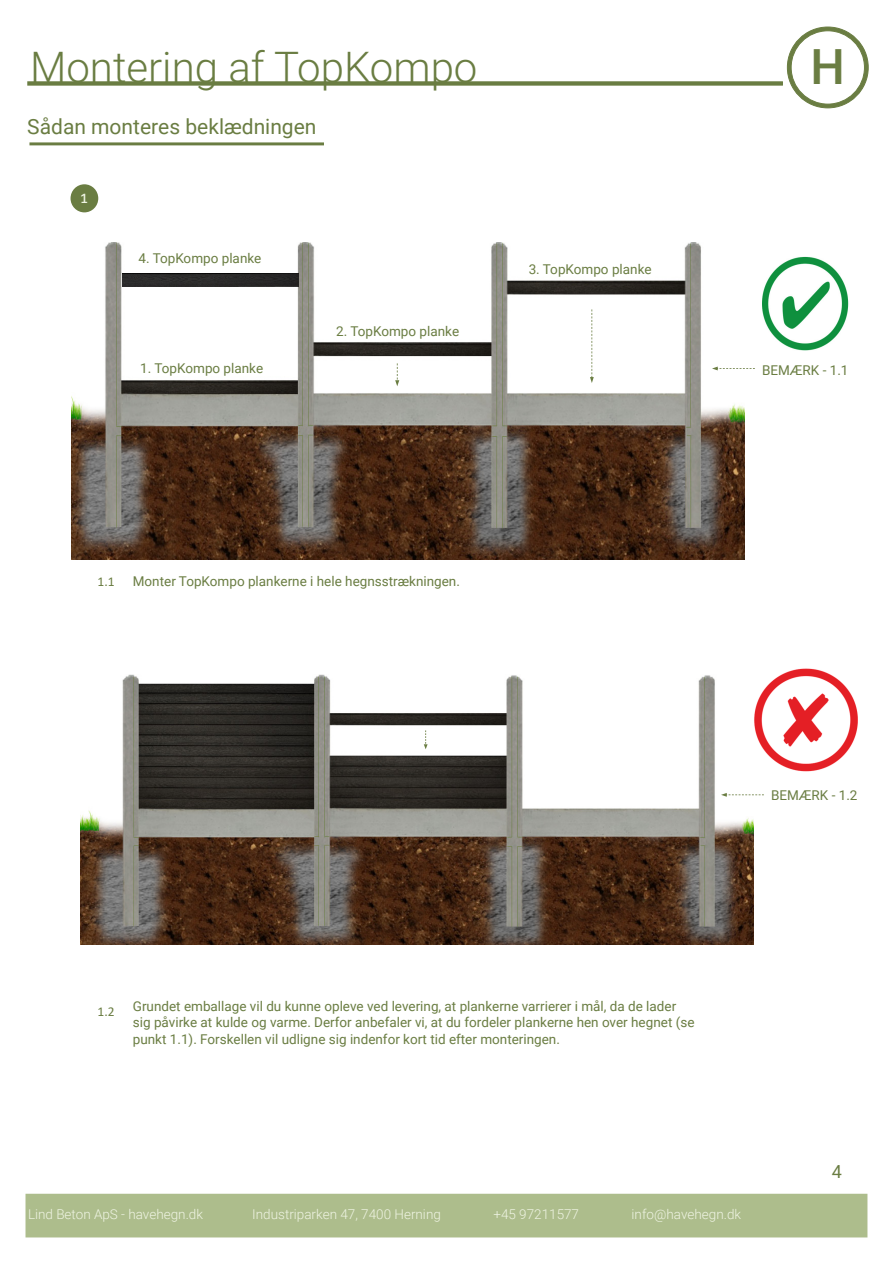
<style>
.page{position:relative;width:893px;height:1263px;background:#fff}
.page>*{position:absolute;margin:0;border:0;box-sizing:border-box;transform-origin:0 0}
.t1{font:500 48.45px "Roboto";color:#6a7d42}
.t2{font:300 42px "Roboto";color:#6a7d42}
.t3{font:21px "Roboto";color:#6a7d42}
.t4{font:18px "Calibri";color:#eff4e3}
.t5{font:18px "Roboto";color:#6a7d42}
.t6{font:13.5px/16.2px "Roboto";color:#6a7d42}
.t7{font:300 13.5px "Roboto";color:#eff4e3}
.t8{font:13.5px "Calibri";color:#6a7d42}
</style>
<div class="page">
<div style="left:26px;top:1194px;width:841px;height:43px;background:#adbd8c"></div>
<div style="left:787px;top:27px;width:81px;height:81px;background:#6a7d42;border-radius:50%"></div>
<div style="left:787px;top:27px;width:82px;height:81px;border:1px solid #6a7d42;border-radius:50%"></div>
<div style="left:791px;top:31px;width:73px;height:73px;background:#fff;border-radius:50%"></div>
<div style="left:791px;top:30px;width:74px;height:75px;border:1px solid #6a7d42;border-radius:50%"></div>
<div style="left:27px;top:81px;width:756px;height:5px;border:2px solid #6a7d42"></div>
<img style="left:71px;top:242px;width:673px;height:318px">
<svg style="left:395px;top:363px;width:4px;height:23px"></svg>
<svg style="left:590px;top:309px;width:4px;height:74px"></svg>
<img style="left:762px;top:256px;width:87px;height:94px">
<svg style="left:712px;top:367px;width:43px;height:3px"></svg>
<div style="left:72px;top:186px;width:25px;height:25px;background:#6a7d42;border-radius:50%"></div>
<div style="left:71px;top:184px;width:27px;height:28px;border:3px solid #6a7d42;border-radius:50%"></div>
<svg style="left:29px;top:142px;width:294px;height:4px"></svg>
<img style="left:80px;top:675px;width:673px;height:270px">
<img style="left:752px;top:668px;width:105px;height:104px">
<svg style="left:424px;top:730px;width:4px;height:19px"></svg>
<svg style="left:721px;top:793px;width:43px;height:4px"></svg>
<div style="left:122px;top:274px;width:176px;height:12px;background:#2a2a2a"></div>
<p class="t2" style="left:30px;top:38px;width:449px">Montering af TopKompo</p>
<h1 class="t1" style="left:811px;top:33px;width:36px">H</h1>
<p class="t3" style="left:27px;top:112px;width:291px">Sådan monteres beklædningen</p>
<p class="t4" style="left:80px;top:184px;width:10px">1</p>
<p class="t6" style="left:138px;top:250px;width:124px">4. TopKompo planke</p>
<p class="t6" style="left:140px;top:359px;width:124px">1. TopKompo planke</p>
<p class="t6" style="left:336px;top:322px;width:124px">2. TopKompo planke</p>
<p class="t6" style="left:529px;top:260px;width:124px">3. TopKompo planke</p>
<p class="t8" style="left:98px;top:572px;width:19px">1.1</p>
<p class="t6" style="left:133px;top:573px;width:329px">Monter TopKompo plankerne i hele hegnsstrækningen.</p>
<p class="t6" style="left:762px;top:362px;width:88px">BEMÆRK - 1.1</p>
<p class="t6" style="left:771px;top:787px;width:88px">BEMÆRK - 1.2</p>
<p class="t8" style="left:98px;top:1002px;width:19px">1.2</p>
<p class="t6" style="left:133px;top:998px;width:563px">Grundet emballage vil du kunne opleve ved levering, at plankerne varrierer i mål, da de lader sig påvirke at kulde og varme. Derfor anbefaler vi, at du fordeler plankerne hen over hegnet (se punkt 1.1). Forskellen vil udligne sig indenfor kort tid efter monteringen.</p>
<p class="t7" style="left:28px;top:1205px;width:177px">Lind Beton ApS - havehegn.dk</p>
<p class="t7" style="left:252px;top:1205px;width:190px">Industriparken 47, 7400 Herning</p>
<p class="t7" style="left:493px;top:1205px;width:87px">+45 97211577</p>
<p class="t7" style="left:632px;top:1205px;width:111px">info@havehegn.dk</p>
<p class="t5" style="left:832px;top:1158px;width:12px">4</p>
</div>
